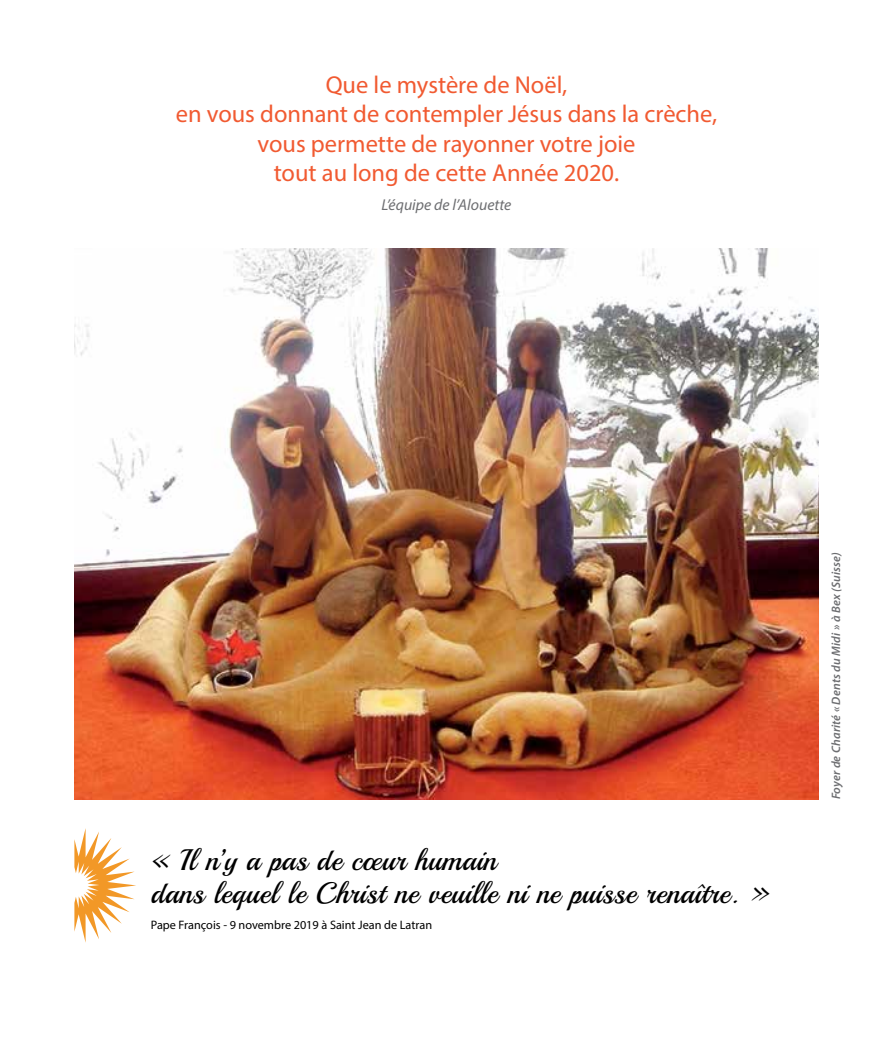
<style>
.page{position:relative;width:893px;height:1042px;background:#fff}
.page>*{position:absolute;margin:0;border:0;box-sizing:border-box;transform-origin:0 0}
.t1{font:29.75px/33.2px "Playball";letter-spacing:.01em;color:#000}
.t2{font:24.5px/29.4px "Myriad Pro";color:#f15a31;text-align:center}
.t3{font:italic 15.75px "Myriad Pro";color:#6d6e71}
.t4{font:12.25px "Myriad Pro";color:#000}
.t5{font:italic 600 12.25px "Myriad Pro";letter-spacing:.01em;color:#6d6e71}
</style>
<div class="page">
<img style="left:74px;top:248px;width:745px;height:551px">
<svg style="left:74px;top:828px;width:62px;height:115px"></svg>
<p class="t2" style="left:176px;top:69px;width:543px">Que le mystère de Noël,<br>en vous donnant de contempler Jésus dans la crèche, vous permette de rayonner votre joie<br>tout au long de cette Année 2020.</p>
<p class="t3" style="left:382px;top:195px;width:131px">L’équipe de l’Alouette</p>
<p class="t1" style="left:151px;top:843px;width:619px">« Il n’y a pas de cœur humain<br>dans lequel le Christ ne veuille ni ne puisse renaître. »</p>
<p class="t4" style="left:151px;top:917px;width:283px">Pape François - 9 novembre 2019 à Saint Jean de Latran</p>
<p class="t5" style="left:828px;top:799px;width:249px;rotate:-90deg">Foyer de Charité « Dents du Midi » à Bex (Suisse)</p>
</div>
